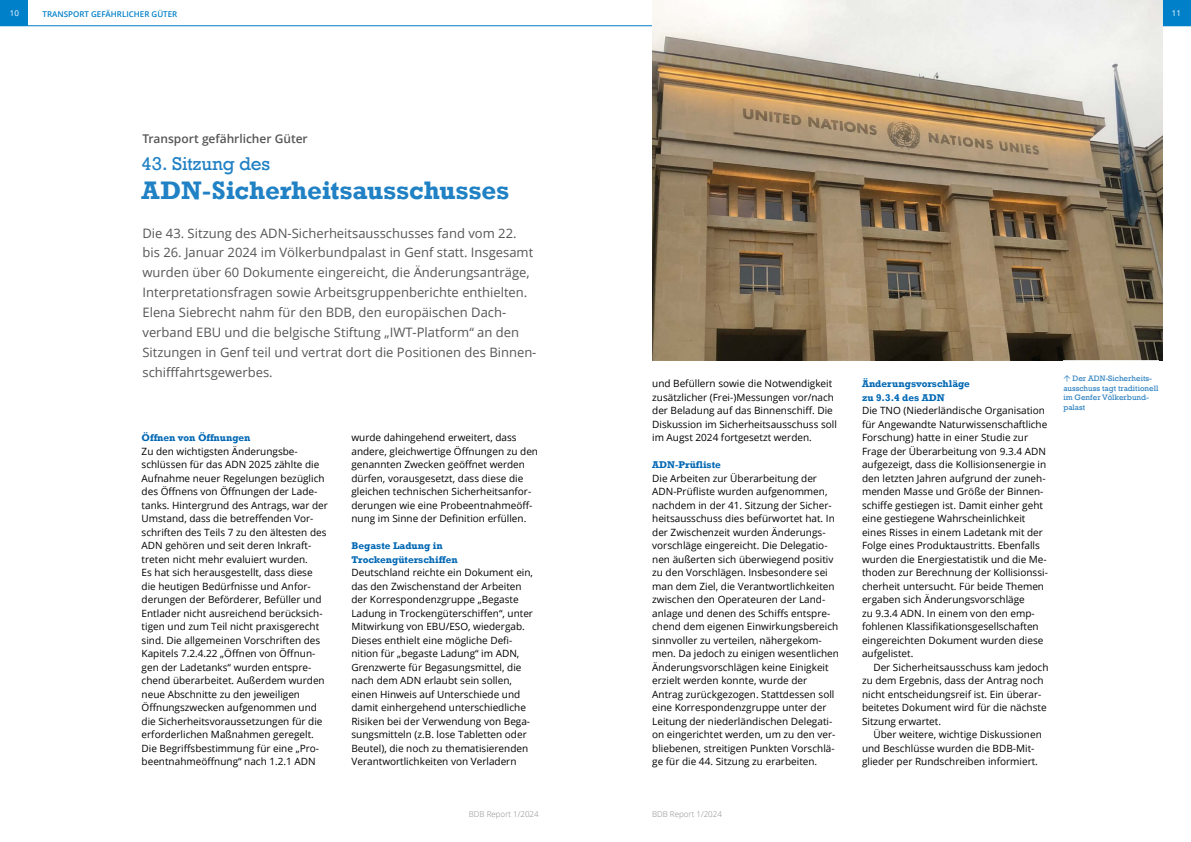
<style>
.page{position:relative;width:1191px;height:842px;background:#fff}
.page>*{position:absolute;margin:0;border:0;box-sizing:border-box;transform-origin:0 0}
.t1{font:700 26px "Rockwell";letter-spacing:-.01em;color:#2081c4}
.t2{font:19px "Rockwell";letter-spacing:-.005em;color:#2081c4}
.t3{font:13px/20px "Open Sans";color:#565655}
.t4{font:600 12px "Open Sans";letter-spacing:-.005em;color:#565655}
.t5{font:10px/13.5px "Open Sans";color:#000}
.t6{font:700 10px/13.5px "Rockwell";color:#0068b4}
.t7{font:8px/9.6px "Rockwell";color:#0068b4}
.t8{font:300 8px "Open Sans";color:#868786}
.t9{font:600 8px "Open Sans";color:#0080c8}
.t10{font:8px "Open Sans";color:#fff}
</style>
<div class="page">
<div style="left:0;top:0;width:28px;height:26px;background:#0080c8"></div>
<div style="left:1162px;top:0;width:29px;height:26px;background:#0080c8"></div>
<hr style="left:0;top:26px;width:1191px;height:1px;background:#0080c8">
<img style="left:652px;top:0;width:510px;height:361px">
<p class="t9" style="left:43px;top:9px;width:136px">TRANSPORT GEFÄHRLICHER GÜTER</p>
<p class="t10" style="left:10px;top:8px;width:11px">10</p>
<p class="t10" style="left:1171px;top:8px;width:11px">11</p>
<p class="t4" style="left:142px;top:131px;width:167px">Transport gefährlicher Güter</p>
<h1 class="t1" style="left:142px;top:174px;width:369px">ADN-Sicherheitsausschusses</h1>
<h2 class="t2" style="left:142px;top:153px;width:130px">43. Sitzung des</h2>
<p class="t3" style="left:142px;top:222px;width:395px">Die 43. Sitzung des ADN-Sicherheitsausschusses fand vom 22. bis 26. Januar 2024 im Völkerbundpalast in Genf statt. Insgesamt wurden über 60 Dokumente eingereicht, die Änderungsanträge, Interpretationsfragen sowie Arbeitsgruppenberichte enthielten.<br>Elena Siebrecht nahm für den BDB, den europäischen Dach&shy;verband EBU und die belgische Stiftung „IWT-Platform“ an den Sitzungen in Genf teil und vertrat dort die Positionen des Binnen&shy;schifffahrtsgewerbes.</p>
<p class="t6" style="left:142px;top:431px;width:110px">Öffnen von Öffnungen</p>
<p class="t5" style="left:142px;top:444px;width:188px">Zu den wichtigsten Änderungsbe&shy;schlüssen für das ADN 2025 zählte die Aufnahme neuer Regelungen bezüglich des Öffnens von Öffnungen der Lade&shy;tanks. Hintergrund des Antrags, war der Umstand, dass die betreffenden Vor&shy;schriften des Teils 7 zu den ältesten des ADN gehören und seit deren Inkraft&shy;treten nicht mehr evaluiert wurden.<br>Es hat sich herausgestellt, dass diese die heutigen Bedürfnisse und Anfor&shy;derungen der Beförderer, Befüller und Entlader nicht ausreichend berücksich&shy;tigen und zum Teil nicht praxisgerecht sind. Die allgemeinen Vorschriften des Kapitels 7.2.4.22 „Öffnen von Öffnun&shy;gen der Ladetanks“ wurden entspre&shy;chend überarbeitet. Außerdem wurden neue Abschnitte zu den jeweiligen Öffnungszwecken aufgenommen und die Sicherheitsvoraussetzungen für die erforderlichen Maßnahmen geregelt.<br>Die Begriffsbestimmung für eine „Pro&shy;beentnahmeöffnung“ nach 1.2.1 ADN</p>
<p class="t5" style="left:351px;top:430px;width:188px">wurde dahingehend erweitert, dass andere, gleichwertige Öffnungen zu den genannten Zwecken geöffnet werden dürfen, vorausgesetzt, dass diese die gleichen technischen Sicherheitsanfor&shy;derungen wie eine Probeentnahmeöff&shy;nung im Sinne der Definition erfüllen.</p>
<p class="t6" style="left:351px;top:539px;width:108px">Begaste Ladung in<br>Trockengüterschiffen</p>
<p class="t5" style="left:351px;top:565px;width:183px">Deutschland reichte ein Dokument ein, das den Zwischenstand der Arbeiten der Korrespondenzgruppe „Begaste Ladung in Trockengüterschiffen“, unter Mitwirkung von EBU/ESO, wiedergab.<br>Dieses enthielt eine mögliche Defi&shy;nition für „begaste Ladung“ im ADN, Grenzwerte für Begasungsmittel, die nach dem ADN erlaubt sein sollen, einen Hinweis auf Unterschiede und damit einhergehend unterschiedliche Risiken bei der Verwendung von Bega&shy;sungsmitteln (z.B. lose Tabletten oder Beutel), die noch zu thematisierenden Verantwortlichkeiten von Verladern</p>
<p class="t5" style="left:652px;top:376px;width:186px">und Befüllern sowie die Notwendigkeit zusätzlicher (Frei-)Messungen vor/nach der Beladung auf das Binnenschiff. Die Diskussion im Sicherheitsausschuss soll im Augst 2024 fortgesetzt werden.</p>
<p class="t6" style="left:652px;top:458px;width:70px">ADN-Prüfliste</p>
<p class="t5" style="left:652px;top:471px;width:188px">Die Arbeiten zur Überarbeitung der ADN-Prüfliste wurden aufgenommen, nachdem in der 41. Sitzung der Sicher&shy;heitsausschuss dies befürwortet hat. In der Zwischenzeit wurden Änderungs&shy;vorschläge eingereicht. Die Delegatio&shy;nen äußerten sich überwiegend positiv zu den Vorschlägen. Insbesondere sei man dem Ziel, die Verantwortlichkeiten zwischen den Operateuren der Land&shy;anlage und denen des Schiffs entspre&shy;chend dem eigenen Einwirkungsbereich sinnvoller zu verteilen, nähergekom&shy;men. Da jedoch zu einigen wesentlichen Änderungsvorschlägen keine Einigkeit erzielt werden konnte, wurde der Antrag zurückgezogen. Stattdessen soll eine Korrespondenzgruppe unter der Leitung der niederländischen Delegati&shy;on eingerichtet werden, um zu den ver&shy;bliebenen, streitigen Punkten Vorschlä&shy;ge für die 44. Sitzung zu erarbeiten.</p>
<p class="t8" style="left:469px;top:808px;width:71px">BDB Report 1/2024</p>
<p class="t8" style="left:652px;top:808px;width:71px">BDB Report 1/2024</p>
<p class="t6" style="left:862px;top:377px;width:109px">Änderungsvorschläge zu 9.3.4 des ADN</p>
<p class="t5" style="left:862px;top:403px;width:187px">Die TNO (Niederländische Organisation für Angewandte Naturwissenschaftliche Forschung) hatte in einer Studie zur Frage der Überarbeitung von 9.3.4 ADN aufgezeigt, dass die Kollisionsenergie in den letzten Jahren aufgrund der zuneh&shy;menden Masse und Größe der Binnen&shy;schiffe gestiegen ist. Damit einher geht eine gestiegene Wahrscheinlichkeit eines Risses in einem Ladetank mit der Folge eines Produktaustritts. Ebenfalls wurden die Energiestatistik und die Me&shy;thoden zur Berechnung der Kollisionssi&shy;cherheit untersucht. Für beide Themen ergaben sich Änderungsvorschläge<br>zu 9.3.4 ADN. In einem von den emp&shy;fohlenen Klassifikationsgesellschaften eingereichten Dokument wurden diese aufgelistet.</p>
<p class="t5" style="left:862px;top:660px;width:188px;text-indent:11px">Der Sicherheitsausschuss kam jedoch zu dem Ergebnis, dass der Antrag noch nicht entscheidungsreif ist. Ein überar&shy;beitetes Dokument wird für die nächste Sitzung erwartet.</p>
<p class="t5" style="left:862px;top:727px;width:181px;text-indent:11px">Über weitere, wichtige Diskussionen und Beschlüsse wurden die BDB-Mit&shy;glieder per Rundschreiben informiert.</p>
<p class="t7" style="left:1063px;top:374px;width:97px;text-indent:9px">Der ADN-Sicherheits&shy;ausschuss tagt traditionell im Genfer Völkerbund&shy;palast</p>
</div>
